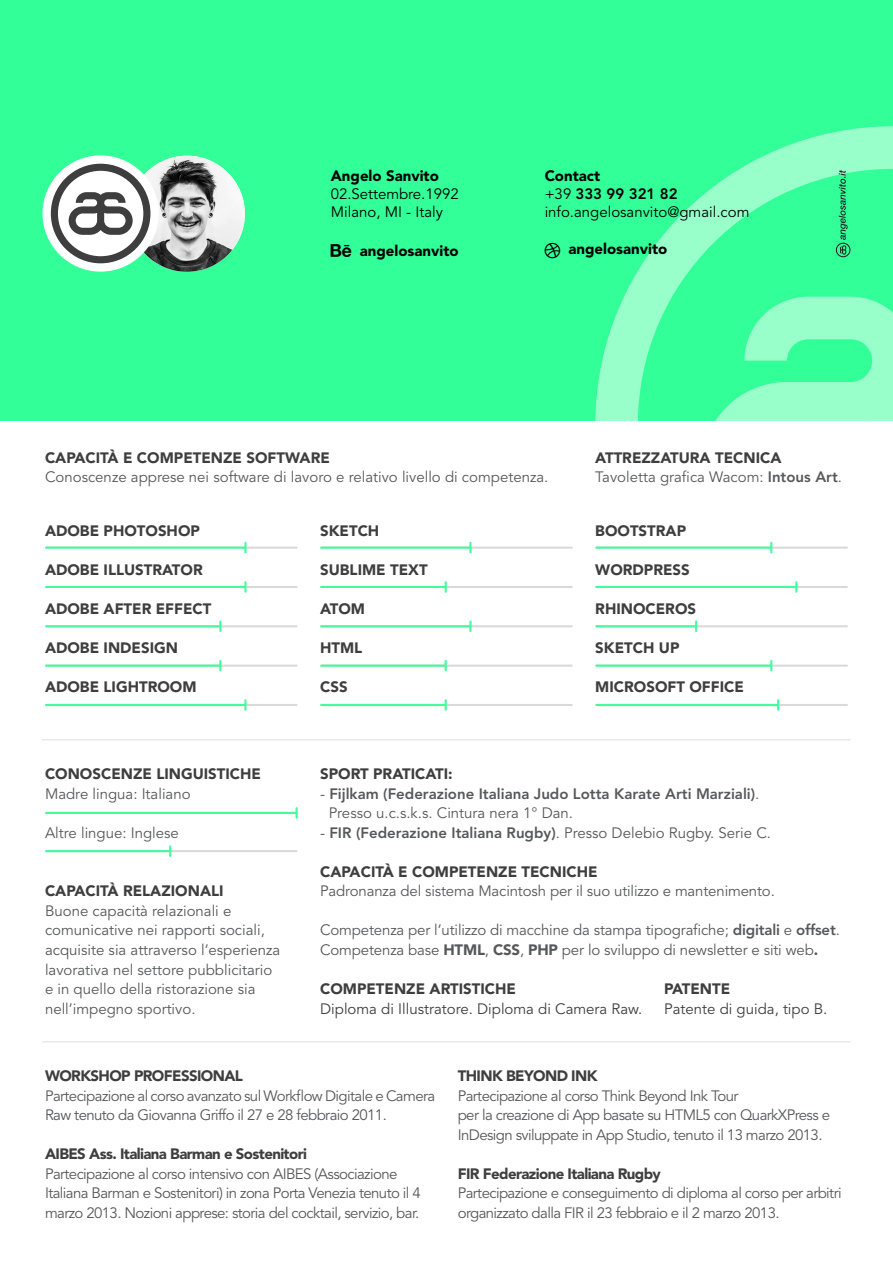
<style>
.page{position:relative;width:893px;height:1263px;background:#fff}
.page>*{position:absolute;margin:0;border:0;box-sizing:border-box;transform-origin:0 0}
.t1{font:15px/19.5px "Avenir LT Std";letter-spacing:-.04em;color:#57585a}
.t2{font:15px/19.5px "Avenir LT Std";color:#57585a}
.t3{font:900 15px "Avenir LT Std";color:#3e3e3f}
.t4{font:15px/19.5px "Avenir LT Std";letter-spacing:-.01em;color:#57585a}
.t5{font:800 15px "Avenir LT Std";color:#57585a}
.t6{font:900 15px "Avenir LT Std";letter-spacing:-.04em;color:#3e3e3f}
.t7{font:15px "Avenir LT Std";color:#3e3e3f}
.t8{font:15px "Avenir LT Std";color:#000}
.t9{font:900 15px "Avenir LT Std";color:#000}
.t10{font:800 15px "Avenir LT Std";color:#000}
.s1{font-weight:400}
.s2{font-weight:900;color:#3e3e3f}
.s3{font-weight:800}
.s4{font-weight:900}
</style>
<div class="page">
<div style="left:0;top:0;width:893px;height:421px;background:#3f9"></div>
<svg style="left:595px;top:126px;width:298px;height:585px"></svg>
<svg style="left:702px;top:297px;width:191px;height:255px"></svg>
<svg style="left:836px;top:170px;width:14px;height:87px"></svg>
<img style="left:129px;top:156px;width:116px;height:116px;border-radius:58px">
<div style="left:43px;top:155px;width:116px;height:117px;background:#fff;border-radius:50%"></div>
<svg style="left:51px;top:164px;width:99px;height:99px"></svg>
<hr style="left:43px;top:739px;width:807px;height:1px;background:#2e3134">
<hr style="left:43px;top:1041px;width:807px;height:1px;background:#2e3134">
<hr style="left:46px;top:547px;width:251px;height:2px;background:#000">
<hr style="left:46px;top:547px;width:199px;height:2px;background:#43fd9c">
<svg style="left:244px;top:543px;width:2px;height:9px"></svg>
<hr style="left:321px;top:547px;width:251px;height:2px;background:#000">
<hr style="left:321px;top:547px;width:149px;height:2px;background:#43fd9c">
<svg style="left:469px;top:543px;width:3px;height:9px"></svg>
<hr style="left:596px;top:547px;width:251px;height:2px;background:#000">
<hr style="left:596px;top:547px;width:175px;height:2px;background:#43fd9c">
<svg style="left:770px;top:543px;width:2px;height:9px"></svg>
<hr style="left:46px;top:586px;width:251px;height:2px;background:#000">
<hr style="left:46px;top:586px;width:199px;height:2px;background:#43fd9c">
<svg style="left:244px;top:582px;width:2px;height:10px"></svg>
<hr style="left:321px;top:586px;width:251px;height:2px;background:#000">
<hr style="left:321px;top:586px;width:125px;height:2px;background:#43fd9c">
<svg style="left:445px;top:582px;width:2px;height:10px"></svg>
<hr style="left:596px;top:586px;width:251px;height:2px;background:#000">
<hr style="left:596px;top:586px;width:200px;height:2px;background:#43fd9c">
<svg style="left:795px;top:582px;width:2px;height:10px"></svg>
<hr style="left:46px;top:625px;width:251px;height:2px;background:#000">
<hr style="left:46px;top:625px;width:174px;height:2px;background:#43fd9c">
<svg style="left:219px;top:621px;width:2px;height:10px"></svg>
<hr style="left:321px;top:625px;width:251px;height:2px;background:#000">
<hr style="left:321px;top:625px;width:149px;height:2px;background:#43fd9c">
<svg style="left:469px;top:621px;width:3px;height:10px"></svg>
<hr style="left:596px;top:625px;width:251px;height:2px;background:#000">
<hr style="left:596px;top:625px;width:100px;height:2px;background:#43fd9c">
<svg style="left:695px;top:621px;width:2px;height:10px"></svg>
<hr style="left:46px;top:665px;width:251px;height:2px;background:#000">
<hr style="left:46px;top:665px;width:174px;height:2px;background:#43fd9c">
<svg style="left:219px;top:661px;width:2px;height:9px"></svg>
<hr style="left:321px;top:665px;width:251px;height:2px;background:#000">
<hr style="left:321px;top:665px;width:125px;height:2px;background:#43fd9c">
<svg style="left:445px;top:661px;width:2px;height:9px"></svg>
<hr style="left:596px;top:665px;width:251px;height:2px;background:#000">
<hr style="left:596px;top:665px;width:175px;height:2px;background:#43fd9c">
<svg style="left:770px;top:661px;width:2px;height:9px"></svg>
<hr style="left:46px;top:704px;width:251px;height:2px;background:#000">
<hr style="left:46px;top:704px;width:199px;height:2px;background:#43fd9c">
<svg style="left:244px;top:700px;width:2px;height:10px"></svg>
<hr style="left:46px;top:812px;width:251px;height:2px;background:#43fd9c">
<svg style="left:296px;top:808px;width:2px;height:10px"></svg>
<hr style="left:46px;top:850px;width:251px;height:2px;background:#000">
<hr style="left:46px;top:850px;width:124px;height:2px;background:#43fd9c">
<svg style="left:169px;top:846px;width:2px;height:10px"></svg>
<hr style="left:321px;top:704px;width:251px;height:2px;background:#000">
<hr style="left:321px;top:704px;width:125px;height:2px;background:#43fd9c">
<svg style="left:445px;top:700px;width:2px;height:10px"></svg>
<hr style="left:596px;top:704px;width:251px;height:2px;background:#000">
<hr style="left:596px;top:704px;width:182px;height:2px;background:#43fd9c">
<svg style="left:777px;top:700px;width:2px;height:10px"></svg>
<p class="t9" style="left:331px;top:167px;width:110px">Angelo Sanvito</p>
<p class="t8" style="left:331px;top:186px;width:129px">02.Settembre.1992</p>
<p class="t8" style="left:331px;top:204px;width:114px">Milano, MI - Italy</p>
<p class="t9" style="left:360px;top:241px;width:100px">angelosanvito</p>
<p class="t9" style="left:545px;top:167px;width:57px">Contact</p>
<p class="t10" style="left:545px;top:185px;width:134px"><span class="s1">+39</span> 333 99 321 82</p>
<p class="t8" style="left:545px;top:204px;width:206px">info.angelosanvito@gmail.com</p>
<p class="t9" style="left:568px;top:240px;width:100px">angelosanvito</p>
<p class="t3" style="left:45px;top:448px;width:286px">CAPACITÀ E COMPETENZE SOFTWARE</p>
<p class="t2" style="left:45px;top:468px;width:505px">Conoscenze apprese nei software di lavoro e relativo livello di competenza.</p>
<p class="t3" style="left:45px;top:522px;width:156px">ADOBE PHOTOSHOP</p>
<p class="t3" style="left:45px;top:561px;width:159px">ADOBE ILLUSTRATOR</p>
<p class="t3" style="left:45px;top:600px;width:168px">ADOBE AFTER EFFECT</p>
<p class="t3" style="left:45px;top:639px;width:135px">ADOBE INDESIGN</p>
<p class="t3" style="left:45px;top:678px;width:153px">ADOBE LIGHTROOM</p>
<p class="t3" style="left:320px;top:522px;width:61px">SKETCH</p>
<p class="t3" style="left:320px;top:561px;width:109px">SUBLIME TEXT</p>
<p class="t3" style="left:320px;top:600px;width:46px">ATOM</p>
<p class="t3" style="left:320px;top:639px;width:44px">HTML</p>
<p class="t3" style="left:320px;top:678px;width:29px">CSS</p>
<p class="t2" style="left:595px;top:448px;width:248px"><span class="s2">ATTREZZATURA TECNICA<br></span>Tavoletta grafica Wacom: <span class="s3">Intous Art</span>.</p>
<p class="t3" style="left:595px;top:522px;width:92px">BOOTSTRAP</p>
<p class="t3" style="left:595px;top:561px;width:96px">WORDPRESS</p>
<p class="t3" style="left:595px;top:600px;width:102px">RHINOCEROS</p>
<p class="t3" style="left:595px;top:639px;width:86px">SKETCH UP</p>
<p class="t3" style="left:595px;top:678px;width:150px">MICROSOFT OFFICE</p>
<p class="t3" style="left:45px;top:765px;width:218px">CONOSCENZE LINGUISTICHE</p>
<p class="t2" style="left:45px;top:784px;width:147px">Madre lingua: Italiano</p>
<p class="t2" style="left:45px;top:823px;width:135px">Altre lingue: Inglese</p>
<p class="t3" style="left:45px;top:882px;width:180px">CAPACITÀ RELAZIONALI</p>
<p class="t2" style="left:45px;top:901px;width:237px">Buone capacità relazionali e comunicative nei rapporti sociali, acquisite sia attraverso l’esperienza lavorativa nel settore pubblicitario e in quello della ristorazione sia nell’impegno sportivo.</p>
<p class="t3" style="left:320px;top:765px;width:134px">SPORT PRATICATI:</p>
<p class="t5" style="left:320px;top:785px;width:441px"><span class="s1">-</span> Fijlkam (Federazione Italiana Judo Lotta Karate Arti Marziali)<span class="s1">.</span></p>
<p class="t2" style="left:329px;top:804px;width:246px">Presso u.c.s.k.s. Cintura nera 1° Dan.</p>
<p class="t5" style="left:320px;top:824px;width:452px"><span class="s1">-</span> FIR (Federazione Italiana Rugby)<span class="s1">. Presso Delebio Rugby. Serie C.</span></p>
<p class="t3" style="left:320px;top:863px;width:279px">CAPACITÀ E COMPETENZE TECNICHE</p>
<p class="t4" style="left:320px;top:882px;width:456px">Padronanza del sistema Macintosh per il suo utilizzo e mantenimento.</p>
<p class="t4" style="left:320px;top:921px;width:521px">Competenza per l’utilizzo di macchine da stampa tipografiche; <span class="s3">digitali</span> e <span class="s3">offset</span>.<br>Competenza base <span class="s4">HTML</span>, <span class="s4">CSS</span>, <span class="s4">PHP</span> per lo sviluppo di newsletter e siti web<span class="s4">.</span></p>
<p class="t3" style="left:320px;top:980px;width:197px">COMPETENZE ARTISTICHE</p>
<p class="t7" style="left:320px;top:1000px;width:324px">Diploma di Illustratore. Diploma di Camera Raw.</p>
<p class="t3" style="left:664px;top:980px;width:68px">PATENTE</p>
<p class="t7" style="left:664px;top:1000px;width:165px">Patente di guida, tipo B.</p>
<p class="t6" style="left:45px;top:1067px;width:199px">WORKSHOP PROFESSIONAL</p>
<p class="t1" style="left:45px;top:1086px;width:392px">Partecipazione al corso avanzato sul Workflow Digitale e Camera<br>Raw tenuto da Giovanna Griffo il 27 e 28 febbraio 2011.</p>
<p class="t6" style="left:45px;top:1145px;width:264px">AIBES Ass. Italiana Barman e Sostenitori</p>
<p class="t1" style="left:45px;top:1164px;width:377px">Partecipazione al corso intensivo con AIBES (Associazione<br>Italiana Barman e Sostenitori) in zona Porta Venezia tenuto il 4 marzo 2013. Nozioni apprese: storia del cocktail, servizio, bar.</p>
<p class="t6" style="left:458px;top:1067px;width:141px">THINK BEYOND INK</p>
<p class="t1" style="left:458px;top:1086px;width:282px">Partecipazione al corso Think Beyond Ink Tour</p>
<p class="t1" style="left:458px;top:1106px;width:374px">per la creazione di App basate su HTML5 con QuarkXPress e<br>InDesign sviluppate in App Studio, tenuto il 13 marzo 2013.</p>
<p class="t6" style="left:458px;top:1165px;width:205px">FIR Federazione Italiana Rugby</p>
<p class="t1" style="left:458px;top:1184px;width:385px">Partecipazione e conseguimento di diploma al corso per arbitri organizzato dalla FIR il 23 febbraio e il 2 marzo 2013.</p>
</div>
